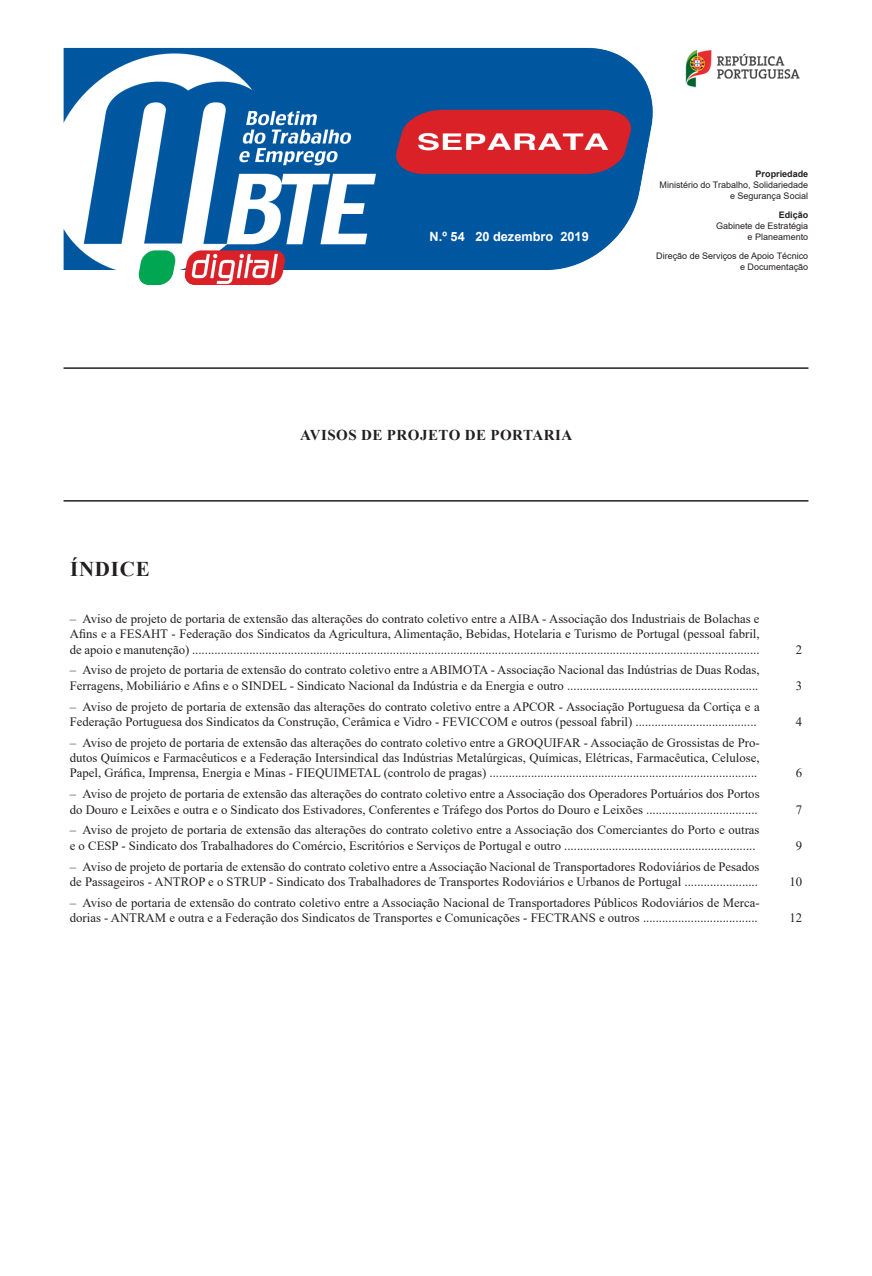
<style>
.page{position:relative;width:872px;height:1276px;background:#fff}
.page>*{position:absolute;margin:0;border:0;box-sizing:border-box;transform-origin:0 0}
.índice{font:700 21px "Times New Roman";letter-spacing:.035em;color:#231f20}
.título_1{font:700 15px "Times New Roman";letter-spacing:.035em;color:#231f20}
.índice-2{font:12.75px/15.3px "Times New Roman";color:#231f20}
.t1{font:700 12.75px "Arial";color:#fff}
.t2{font:9px "Arial";color:#231f20}
.t3{font:700 9px "Arial";color:#231f20}
</style>
<div class="page">
<hr style="left:64px;top:367px;width:744px;height:2px;background:#231f20">
<hr style="left:64px;top:500px;width:744px;height:1px;background:#231f20">
<img style="left:64px;top:47px;width:589px;height:238px">
<img style="left:685px;top:49px;width:115px;height:39px">
<p class="t1" style="left:429px;top:228px;width:37px">N.º 54</p>
<p class="t1" style="left:475px;top:228px;width:115px">20 dezembro 2019</p>
<p class="título_1" style="left:300px;top:424px;width:274px">AVISOS DE PROJETO DE PORTARIA</p>
<p class="t3" style="left:755px;top:168px;width:54px">Propriedade</p>
<p class="t2" style="left:659px;top:179px;width:150px">Ministério do Trabalho, Solidariedade</p>
<p class="t2" style="left:730px;top:189px;width:80px">e Segurança Social</p>
<p class="t3" style="left:778px;top:209px;width:31px">Edição</p>
<p class="t2" style="left:716px;top:220px;width:94px">Gabinete de Estratégia</p>
<p class="t2" style="left:747px;top:230px;width:62px">e Planeamento</p>
<p class="t2" style="left:656px;top:250px;width:153px">Direção de Serviços de Apoio Técnico</p>
<p class="t2" style="left:740px;top:260px;width:70px">e Documentação</p>
<p class="índice" style="left:70px;top:553px;width:81px">ÍNDICE</p>
<p class="índice-2" style="left:70px;top:610px;width:691px;text-align:justify">– Aviso de projeto de portaria de extensão das alterações do contrato coletivo entre a AIBA - Associação dos Industriais de Bolachas e Afins e a FESAHT - Federação dos Sindicatos da Agricultura, Alimentação, Bebidas, Hotelaria e Turismo de Portugal (pessoal fabril, de apoio e manutenção) ..................................................................................................................................................................................</p>
<p class="índice-2" style="left:70px;top:662px;width:691px">– Aviso de projeto de portaria de extensão do contrato coletivo entre a ABIMOTA - Associação Nacional das Indústrias de Duas Rodas,<br>Ferragens, Mobiliário e Afins e o SINDEL - Sindicato Nacional da Indústria e da Energia e outro ............................................................</p>
<p class="índice-2" style="left:70px;top:698px;width:691px">– Aviso de projeto de portaria de extensão das alterações do contrato coletivo entre a APCOR - Associação Portuguesa da Cortiça e a<br>Federação Portuguesa dos Sindicatos da Construção, Cerâmica e Vidro - FEVICCOM e outros (pessoal fabril) ......................................</p>
<p class="índice-2" style="left:70px;top:734px;width:691px;text-align:justify">– Aviso de projeto de portaria de extensão das alterações do contrato coletivo entre a GROQUIFAR - Associação de Grossistas de Pro&shy;dutos Químicos e Farmacêuticos e a Federação Intersindical das Indústrias Metalúrgicas, Químicas, Elétricas, Farmacêutica, Celulose, Papel, Gráfica, Imprensa, Energia e Minas - FIEQUIMETAL (controlo de pragas) ....................................................................................</p>
<p class="índice-2" style="left:70px;top:786px;width:691px">– Aviso de projeto de portaria de extensão das alterações do contrato coletivo entre a Associação dos Operadores Portuários dos Portos do Douro e Leixões e outra e o Sindicato dos Estivadores, Conferentes e Tráfego dos Portos do Douro e Leixões ...................................</p>
<p class="índice-2" style="left:70px;top:822px;width:691px">– Aviso de projeto de portaria de extensão das alterações do contrato coletivo entre a Associação dos Comerciantes do Porto e outras e o CESP - Sindicato dos Trabalhadores do Comércio, Escritórios e Serviços de Portugal e outro ............................................................</p>
<p class="índice-2" style="left:70px;top:858px;width:691px">– Aviso de projeto de portaria de extensão do contrato coletivo entre a Associação Nacional de Transportadores Rodoviários de Pesados de Passageiros - ANTROP e o STRUP - Sindicato dos Trabalhadores de Transportes Rodoviários e Urbanos de Portugal .......................</p>
<p class="índice-2" style="left:70px;top:894px;width:691px">– Aviso de portaria de extensão do contrato coletivo entre a Associação Nacional de Transportadores Públicos Rodoviários de Merca&shy;dorias - ANTRAM e outra e a Federação dos Sindicatos de Transportes e Comunicações - FECTRANS e outros ....................................</p>
<p class="índice-2" style="left:795px;top:641px;width:8px">2</p>
<p class="índice-2" style="left:795px;top:677px;width:8px">3</p>
<p class="índice-2" style="left:795px;top:713px;width:8px">4</p>
<p class="índice-2" style="left:795px;top:765px;width:8px">6</p>
<p class="índice-2" style="left:795px;top:801px;width:8px">7</p>
<p class="índice-2" style="left:795px;top:837px;width:8px">9</p>
<p class="índice-2" style="left:789px;top:873px;width:14px">10</p>
<p class="índice-2" style="left:789px;top:909px;width:14px">12</p>
</div>
